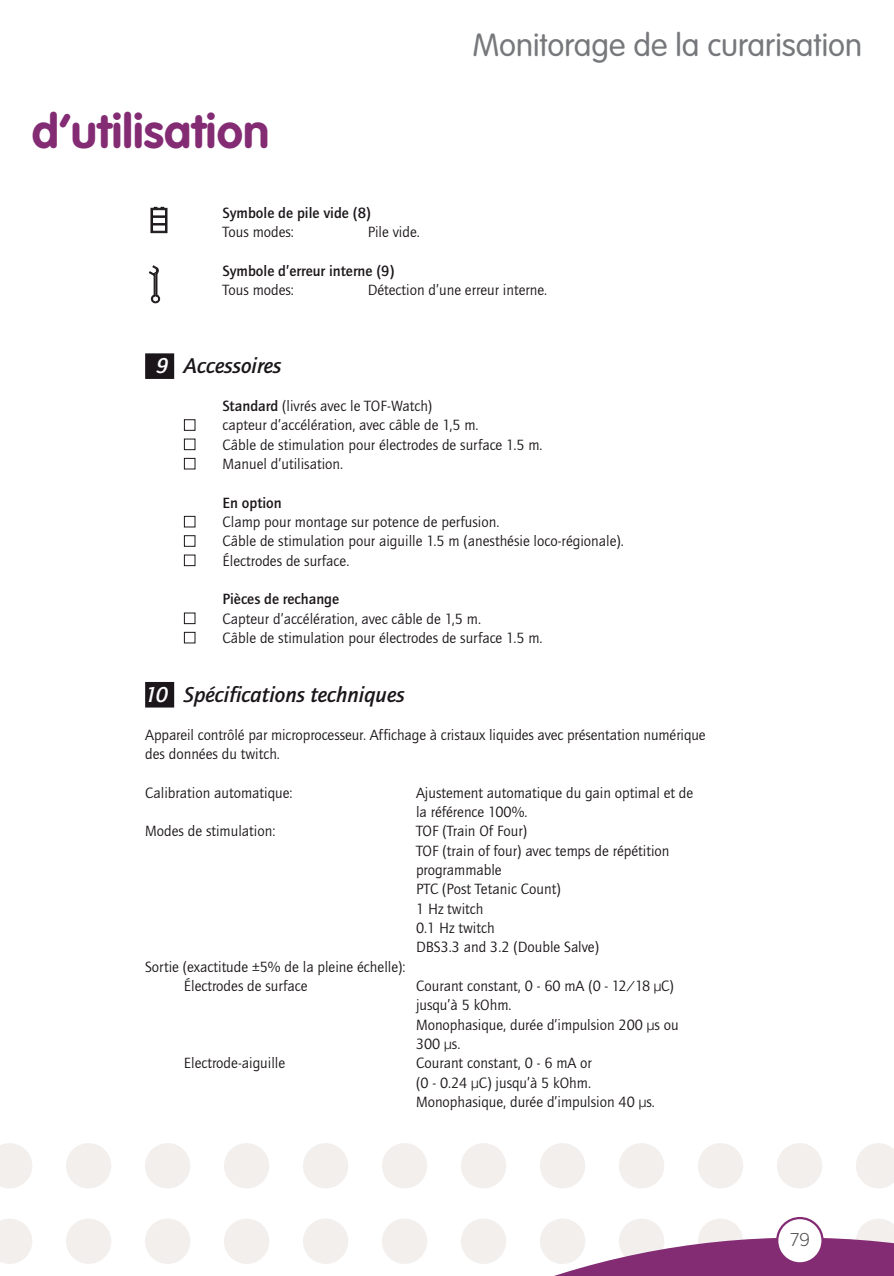
<style>
.page{position:relative;width:894px;height:1276px;background:#fff}
.page>*{position:absolute;margin:0;border:0;box-sizing:border-box;transform-origin:0 0}
.t1{font:700 47.25px "VAG Rounded Std";letter-spacing:.005em;color:#832b73}
.t2{font:300 31.5px "VAG Rounded Std";color:#76787b}
.t3{font:italic 500 22.05px "Quay Sans EF";color:#1b161a}
.t4{font:300 18px "Trade Gothic LT Std";color:#57585a}
.t5{font:15.3px/19.3px "Quay Sans EF";color:#1b161a}
.t6{font:500 15.3px "Quay Sans EF";color:#1b161a}
.s1{color:#fff}
.s2{font-weight:500}
</style>
<div class="page">
<svg style="left:0;top:1143px;width:330px;height:121px"></svg>
<div style="left:145px;top:353px;width:29px;height:26px;background:#1b161a"></div>
<div style="left:184px;top:419px;width:11px;height:11px;border:1px solid #1b161a"></div>
<div style="left:184px;top:439px;width:11px;height:11px;border:1px solid #1b161a"></div>
<div style="left:184px;top:458px;width:11px;height:11px;border:1px solid #1b161a"></div>
<div style="left:184px;top:516px;width:11px;height:11px;border:1px solid #1b161a"></div>
<div style="left:184px;top:535px;width:11px;height:11px;border:1px solid #1b161a"></div>
<div style="left:184px;top:555px;width:11px;height:11px;border:1px solid #1b161a"></div>
<div style="left:184px;top:613px;width:11px;height:11px;border:1px solid #1b161a"></div>
<div style="left:184px;top:632px;width:11px;height:11px;border:1px solid #1b161a"></div>
<div style="left:145px;top:682px;width:29px;height:25px;background:#1b161a"></div>
<svg style="left:149px;top:266px;width:11px;height:37px"></svg>
<svg style="left:151px;top:207px;width:16px;height:26px"></svg>
<svg style="left:330px;top:1143px;width:564px;height:133px"></svg>
<h1 class="t1" style="left:32px;top:103px;width:239px">d’utilisation</h1>
<h2 class="t2" style="left:472px;top:27px;width:390px">Monitorage de la curarisation</h2>
<p class="t6" style="left:222px;top:204px;width:150px">Symbole de pile vide (8)</p>
<p class="t5" style="left:222px;top:223px;width:73px">Tous modes:</p>
<p class="t5" style="left:367px;top:223px;width:54px">Pile vide.</p>
<p class="t6" style="left:222px;top:262px;width:173px">Symbole d’erreur interne (9)</p>
<p class="t5" style="left:222px;top:280px;width:73px">Tous modes:</p>
<p class="t5" style="left:367px;top:280px;width:181px">Détection d’une erreur interne.</p>
<h3 class="t3" style="left:156px;top:353px;width:127px"><span class="s1">9</span> Accessoires</h3>
<p class="t5" style="left:222px;top:396px;width:211px"><span class="s2">Standard</span> (livrés avec le TOF-Watch)</p>
<p class="t5" style="left:184px;top:416px;width:296px"><span class="s1">■</span> capteur d’accélération, avec câble de 1,5 m.</p>
<p class="t5" style="left:184px;top:435px;width:360px"><span class="s1">■</span> Câble de stimulation pour électrodes de surface 1.5 m.</p>
<p class="t5" style="left:184px;top:454px;width:161px"><span class="s1">■</span> Manuel d’utilisation.</p>
<p class="t6" style="left:222px;top:494px;width:61px">En option</p>
<p class="t5" style="left:184px;top:512px;width:317px"><span class="s1">■</span> Clamp pour montage sur potence de perfusion.</p>
<p class="t5" style="left:184px;top:532px;width:441px"><span class="s1">■</span> Câble de stimulation pour aiguille 1.5 m (anesthésie loco-régionale).</p>
<p class="t5" style="left:184px;top:551px;width:167px"><span class="s1">■</span> Électrodes de surface.</p>
<p class="t6" style="left:222px;top:590px;width:118px">Pièces de rechange</p>
<p class="t5" style="left:184px;top:609px;width:298px"><span class="s1">■</span> Capteur d’accélération, avec câble de 1,5 m.</p>
<p class="t5" style="left:184px;top:628px;width:360px"><span class="s1">■</span> Câble de stimulation pour électrodes de surface 1.5 m.</p>
<h3 class="t3" style="left:145px;top:682px;width:261px"><span class="s1">10</span> Spécifications techniques</h3>
<p class="t5" style="left:145px;top:725px;width:561px">Appareil contrôlé par microprocesseur. Affichage à cristaux liquides avec présentation numérique des données du twitch.</p>
<p class="t5" style="left:145px;top:783px;width:149px">Calibration automatique:</p>
<p class="t5" style="left:416px;top:783px;width:279px">Ajustement automatique du gain optimal et de la référence 100%.</p>
<p class="t5" style="left:145px;top:822px;width:132px">Modes de stimulation:</p>
<p class="t5" style="left:416px;top:822px;width:255px">TOF (Train Of Four)<br>TOF (train of four) avec temps de répétition programmable<br>PTC (Post Tetanic Count)<br>1 Hz twitch<br>0.1 Hz twitch<br>DBS3.3 and 3.2 (Double Salve)</p>
<p class="t5" style="left:184px;top:957px;width:223px;text-indent:-39px">Sortie (exactitude ±5% de la pleine échelle):<br>Électrodes de surface</p>
<p class="t5" style="left:416px;top:976px;width:264px">Courant constant, 0 - 60 mA (0 - 12/18 µC) jusqu’à 5 kOhm.<br>Monophasique, durée d’impulsion 200 µs ou<br>300 µs.</p>
<p class="t5" style="left:184px;top:1054px;width:103px">Electrode-aiguille</p>
<p class="t5" style="left:416px;top:1054px;width:240px">Courant constant, 0 - 6 mA or<br>(0 - 0.24 µC) jusqu’à 5 kOhm.<br>Monophasique, durée d’impulsion 40 µs.</p>
<p class="t4" style="left:789px;top:1229px;width:22px">79</p>
</div>
